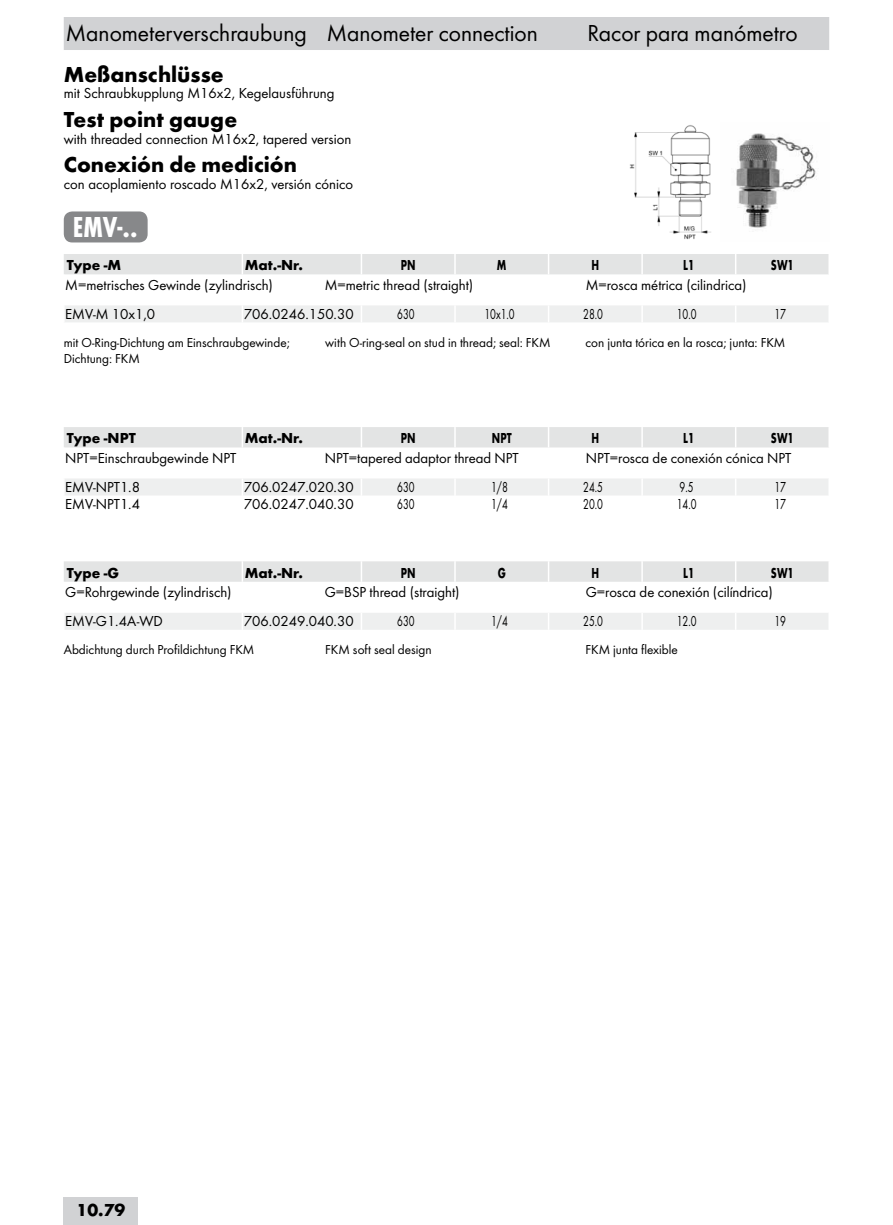
<style>
.page{position:relative;width:893px;height:1225px;background:#fff}
.page>*{position:absolute;margin:0;border:0;box-sizing:border-box;transform-origin:0 0}
.t1{font:700 30px "Futura Con";color:#fff}
.t2{font:24px "Futura Boo";color:#000}
.t3{font:700 22.5px "Futura";color:#000}
.t4{font:700 18px "Futura";color:#000}
.t5{font:15px "Futura Boo";color:#000}
.t6{font:15px "Futura Boo";color:#000;scale:.7 1}
.t7{font:700 15px "Futura";color:#000}
.t8{font:700 15px "Futura";color:#000;scale:.7 1}
.t9{font:13.5px/16.2px "Futura Boo";color:#000}
</style>
<div class="page">
<div style="left:63px;top:17px;width:767px;height:33px;background:#d1d2d4"></div>
<svg style="left:63px;top:212px;width:765px;height:110px"></svg>
<img style="left:627px;top:125px;width:89px;height:116px">
<img style="left:720px;top:133px;width:108px;height:108px">
<div style="left:64px;top:211px;width:84px;height:31px;background:#87888a;border-radius:9px"></div>
<svg style="left:64px;top:427px;width:765px;height:68px"></svg>
<hr style="left:828px;top:427px;width:2px;height:20px;background:#fff">
<svg style="left:64px;top:561px;width:764px;height:69px"></svg>
<div style="left:64px;top:1197px;width:74px;height:28px;background:#d1d2d4"></div>
<h2 class="t2" style="left:66px;top:19px;width:473px">Manometerverschraubung Manometer connection</h2>
<h2 class="t2" style="left:587px;top:19px;width:212px">Racor para manómetro</h2>
<h3 class="t3" style="left:64px;top:60px;width:161px">Meßanschlüsse</h3>
<p class="t5" style="left:64px;top:84px;width:272px">mit Schraubkupplung M16x2, Kegelausführung</p>
<h3 class="t3" style="left:64px;top:106px;width:175px">Test point gauge</h3>
<p class="t5" style="left:64px;top:130px;width:289px">with threaded connection M16x2, tapered version</p>
<h3 class="t3" style="left:64px;top:151px;width:235px">Conexión de medición</h3>
<p class="t5" style="left:64px;top:175px;width:291px">con acoplamiento roscado M16x2, versión cónico</p>
<h1 class="t1" style="left:73px;top:210px;width:66px">EMV-..</h1>
<p class="t7" style="left:67px;top:256px;width:56px">Type -M</p>
<p class="t7" style="left:245px;top:256px;width:60px">Mat.-Nr.</p>
<p class="t8" style="left:401px;top:256px;width:23px">PN</p>
<p class="t8" style="left:497px;top:256px;width:15px">M</p>
<p class="t8" style="left:591px;top:256px;width:13px">H</p>
<p class="t8" style="left:683px;top:256px;width:18px">L1</p>
<p class="t8" style="left:771px;top:256px;width:34px">SW1</p>
<p class="t5" style="left:65px;top:276px;width:209px">M=metrisches Gewinde (zylindrisch)</p>
<p class="t5" style="left:325px;top:276px;width:150px">M=metric thread (straight)</p>
<p class="t5" style="left:586px;top:276px;width:162px">M=rosca métrica (cilindrica)</p>
<p class="t5" style="left:65px;top:305px;width:91px">EMV-M 10x1,0</p>
<p class="t5" style="left:244px;top:305px;width:111px">706.0246.150.30</p>
<p class="t6" style="left:397px;top:305px;width:26px">630</p>
<p class="t6" style="left:484px;top:305px;width:45px">10x1.0</p>
<p class="t6" style="left:583px;top:305px;width:30px">28.0</p>
<p class="t6" style="left:677px;top:305px;width:30px">10.0</p>
<p class="t6" style="left:774px;top:305px;width:18px">17</p>
<p class="t9" style="left:64px;top:334px;width:227px">mit O-Ring-Dichtung am Einschraubgewinde;<br>Dichtung: FKM</p>
<p class="t9" style="left:325px;top:334px;width:227px">with O-ring-seal on stud in thread; seal: FKM</p>
<p class="t9" style="left:586px;top:334px;width:201px">con junta tórica en la rosca; junta: FKM</p>
<p class="t7" style="left:67px;top:429px;width:70px">Type -NPT</p>
<p class="t7" style="left:245px;top:429px;width:60px">Mat.-Nr.</p>
<p class="t8" style="left:401px;top:429px;width:23px">PN</p>
<p class="t8" style="left:492px;top:429px;width:30px">NPT</p>
<p class="t8" style="left:591px;top:429px;width:13px">H</p>
<p class="t8" style="left:683px;top:429px;width:18px">L1</p>
<p class="t8" style="left:771px;top:429px;width:34px">SW1</p>
<p class="t5" style="left:65px;top:449px;width:172px">NPT=Einschraubgewinde NPT</p>
<p class="t5" style="left:325px;top:449px;width:195px">NPT=tapered adaptor thread NPT</p>
<p class="t5" style="left:586px;top:449px;width:207px">NPT=rosca de conexión cónica NPT</p>
<p class="t5" style="left:65px;top:478px;width:76px">EMV-NPT1.8</p>
<p class="t5" style="left:244px;top:478px;width:111px">706.0247.020.30</p>
<p class="t6" style="left:397px;top:478px;width:26px">630</p>
<p class="t6" style="left:491px;top:478px;width:25px">1/8</p>
<p class="t6" style="left:583px;top:478px;width:30px">24.5</p>
<p class="t6" style="left:680px;top:478px;width:21px">9.5</p>
<p class="t6" style="left:774px;top:478px;width:18px">17</p>
<p class="t5" style="left:65px;top:495px;width:76px">EMV-NPT1.4</p>
<p class="t5" style="left:244px;top:495px;width:111px">706.0247.040.30</p>
<p class="t6" style="left:397px;top:495px;width:26px">630</p>
<p class="t6" style="left:491px;top:495px;width:25px">1/4</p>
<p class="t6" style="left:583px;top:495px;width:30px">20.0</p>
<p class="t6" style="left:677px;top:495px;width:30px">14.0</p>
<p class="t6" style="left:774px;top:495px;width:18px">17</p>
<p class="t7" style="left:67px;top:563px;width:54px">Type -G</p>
<p class="t7" style="left:245px;top:563px;width:60px">Mat.-Nr.</p>
<p class="t8" style="left:401px;top:563px;width:23px">PN</p>
<p class="t8" style="left:498px;top:563px;width:13px">G</p>
<p class="t8" style="left:591px;top:563px;width:13px">H</p>
<p class="t8" style="left:683px;top:563px;width:18px">L1</p>
<p class="t8" style="left:771px;top:563px;width:34px">SW1</p>
<p class="t5" style="left:65px;top:583px;width:168px">G=Rohrgewinde (zylindrisch)</p>
<p class="t5" style="left:325px;top:583px;width:136px">G=BSP thread (straight)</p>
<p class="t5" style="left:586px;top:583px;width:189px">G=rosca de conexión (cilíndrica)</p>
<p class="t5" style="left:65px;top:612px;width:99px">EMV-G1.4A-WD</p>
<p class="t5" style="left:244px;top:612px;width:111px">706.0249.040.30</p>
<p class="t6" style="left:397px;top:612px;width:26px">630</p>
<p class="t6" style="left:491px;top:612px;width:25px">1/4</p>
<p class="t6" style="left:583px;top:612px;width:30px">25.0</p>
<p class="t6" style="left:677px;top:612px;width:30px">12.0</p>
<p class="t6" style="left:774px;top:612px;width:18px">19</p>
<p class="t9" style="left:64px;top:642px;width:192px">Abdichtung durch Profildichtung FKM</p>
<p class="t9" style="left:325px;top:642px;width:108px">FKM soft seal design</p>
<p class="t9" style="left:586px;top:642px;width:94px">FKM junta flexible</p>
<p class="t4" style="left:77px;top:1198px;width:50px">10.79</p>
</div>
